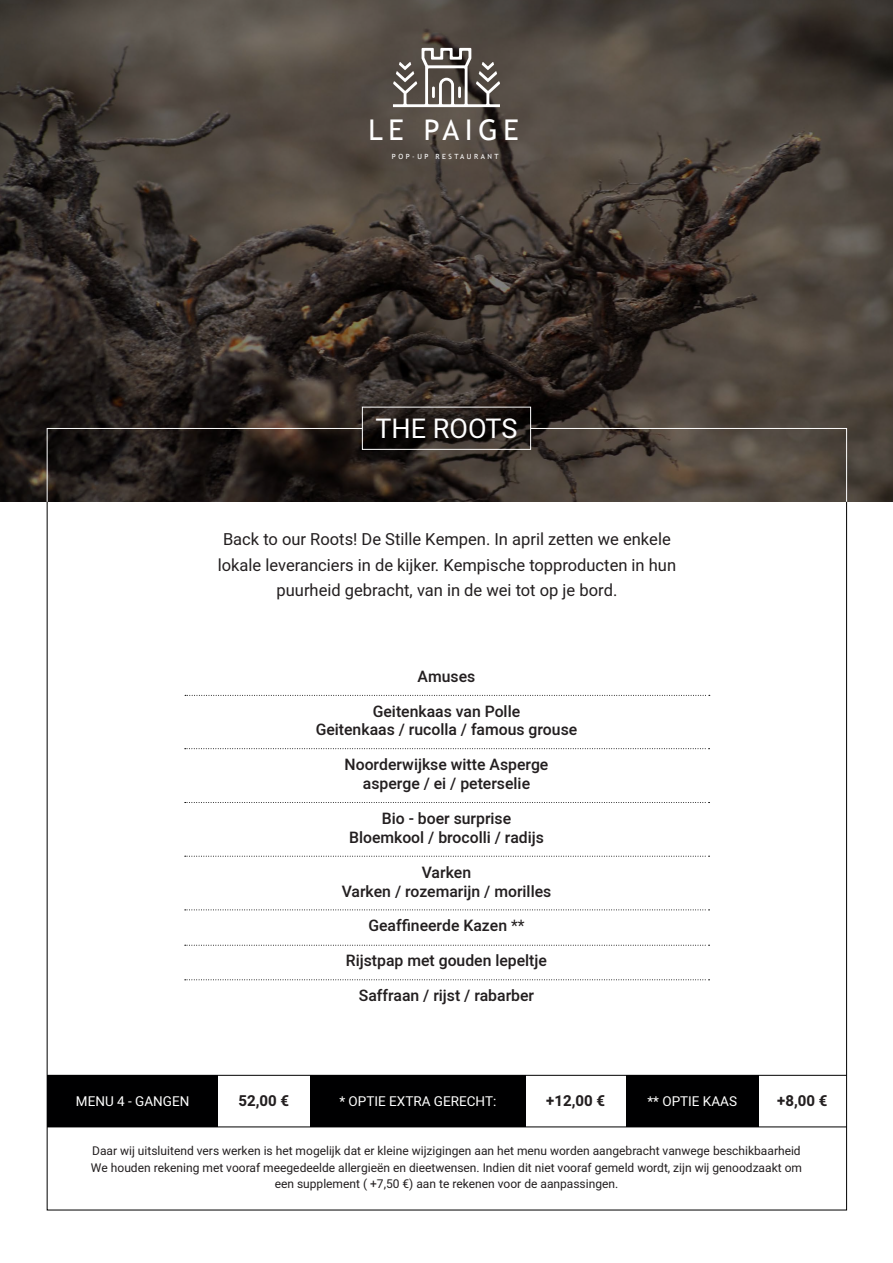
<style>
.page{position:relative;width:893px;height:1263px;background:#fff}
.page>*{position:absolute;margin:0;border:0;box-sizing:border-box;transform-origin:0 0}
.t1{font:28.5px "Trebuchet MS";letter-spacing:.2em;color:#fff}
.t2{font:27px "Heebo";color:#fff}
.t3{font:16.5px "Heebo";color:#231f20}
.t4{font:500 15.75px "Heebo";color:#231f20}
.t5{font:700 15px "Heebo";color:#231f20}
.t6{font:13.5px "Heebo";color:#fff}
.t7{font:12px/16.5px "Heebo";color:#231f20;text-align:center}
.t8{font:7.2px "Trebuchet MS";letter-spacing:.35em;color:#fff}
.s1{font-weight:400}
</style>
<div class="page">
<svg style="left:0;top:0;width:893px;height:502px;background:#423a34"></svg>
<svg style="left:393px;top:48px;width:107px;height:59px"></svg>
<div style="left:362px;top:407px;width:169px;height:43px;border:1px solid #fff"></div>
<hr style="left:47px;top:1126px;width:800px;height:1px;background:#000001">
<hr style="left:47px;top:1075px;width:800px;height:1px;background:#000001">
<div style="left:47px;top:1075px;width:171px;height:52px;background:#000001"></div>
<div style="left:310px;top:1075px;width:215px;height:52px;background:#000001"></div>
<div style="left:626px;top:1075px;width:132px;height:52px;background:#000001"></div>
<svg style="left:530px;top:428px;width:317px;height:74px;background:#534a41"></svg>
<svg style="left:46px;top:428px;width:317px;height:75px;background:#251f1c"></svg>
<svg style="left:185px;top:748px;width:525px;height:1px"></svg>
<svg style="left:185px;top:802px;width:525px;height:1px"></svg>
<svg style="left:185px;top:856px;width:525px;height:1px"></svg>
<svg style="left:185px;top:909px;width:525px;height:1px"></svg>
<svg style="left:185px;top:979px;width:525px;height:1px"></svg>
<svg style="left:185px;top:945px;width:525px;height:1px"></svg>
<svg style="left:185px;top:695px;width:525px;height:1px"></svg>
<p class="t1" style="left:368px;top:113px;width:152px">LE PAIGE</p>
<p class="t8" style="left:392px;top:152px;width:108px">POP-UP RESTAURANT</p>
<p class="t2" style="left:375px;top:409px;width:143px">THE ROOTS</p>
<p class="t3" style="left:223px;top:528px;width:449px">Back to our Roots! De Stille Kempen. In april zetten we enkele</p>
<p class="t3" style="left:218px;top:553px;width:460px">lokale leveranciers in de kijker. Kempische topproducten in hun</p>
<p class="t3" style="left:277px;top:579px;width:342px">puurheid gebracht, van in de wei tot op je bord.</p>
<p class="t4" style="left:418px;top:665px;width:59px">Amuses</p>
<p class="t4" style="left:373px;top:700px;width:149px">Geitenkaas van Polle</p>
<p class="t4" style="left:316px;top:719px;width:263px">Geitenkaas / rucolla / famous grouse</p>
<p class="t4" style="left:345px;top:754px;width:205px">Noorderwijkse witte Asperge</p>
<p class="t4" style="left:363px;top:773px;width:169px">asperge / ei / peterselie</p>
<p class="t4" style="left:382px;top:807px;width:131px">Bio - boer surprise</p>
<p class="t4" style="left:349px;top:826px;width:196px">Bloemkool / brocolli / radijs</p>
<p class="t4" style="left:422px;top:861px;width:51px">Varken</p>
<p class="t4" style="left:342px;top:880px;width:211px">Varken / rozemarijn / morilles</p>
<p class="t4" style="left:368px;top:915px;width:158px">Geaffineerde Kazen <span class="s1">**</span></p>
<p class="t4" style="left:346px;top:950px;width:203px">Rijstpap met gouden lepeltje</p>
<p class="t4" style="left:359px;top:984px;width:177px">Saffraan / rijst / rabarber</p>
<p class="t6" style="left:76px;top:1092px;width:115px">MENU 4 - GANGEN</p>
<p class="t5" style="left:239px;top:1090px;width:52px">52,00 €</p>
<p class="t6" style="left:339px;top:1092px;width:158px">* OPTIE EXTRA GERECHT:</p>
<p class="t5" style="left:546px;top:1091px;width:60px">+12,00 €</p>
<p class="t6" style="left:647px;top:1092px;width:91px">** OPTIE KAAS</p>
<p class="t5" style="left:777px;top:1091px;width:52px">+8,00 €</p>
<p class="t7" style="left:92px;top:1142px;width:710px">Daar wij uitsluitend vers werken is het mogelijk dat er kleine wijzigingen aan het menu worden aangebracht vanwege beschikbaarheid</p>
<p class="t7" style="left:91px;top:1159px;width:713px">We houden rekening met vooraf meegedeelde allergieën en dieetwensen. Indien dit niet vooraf gemeld wordt, zijn wij genoodzaakt om een supplement ( +7,50 €) aan te rekenen voor de aanpassingen.</p>
</div>
